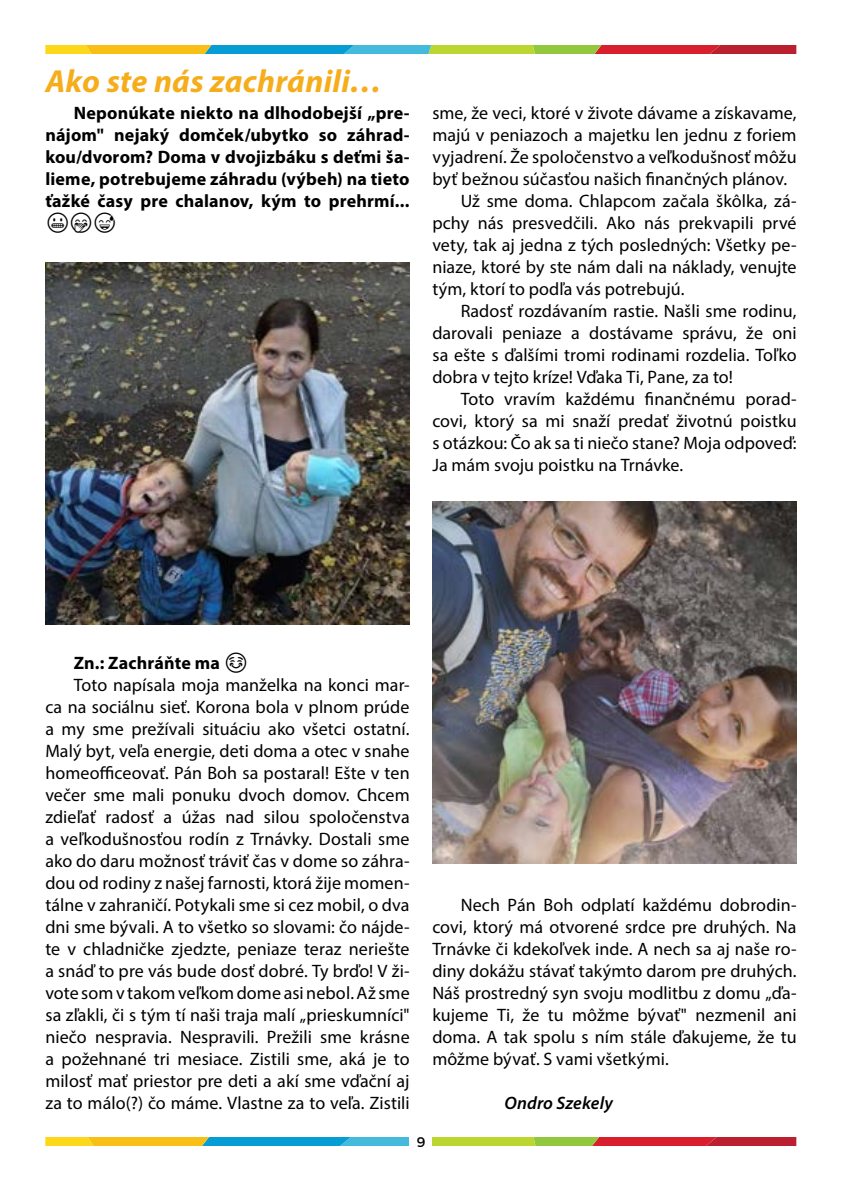
<style>
.page{position:relative;width:842px;height:1191px;background:#fff}
.page>*{position:absolute;margin:0;border:0;box-sizing:border-box;transform-origin:0 0}
.t1{font:italic 700 32px "Myriad Pro";letter-spacing:.01em;color:#f6ad1b}
.t2{font:18px/22px "Myriad Pro";letter-spacing:.005em;color:#000;text-align:justify}
.t3{font:700 18px/22px "Myriad Pro";letter-spacing:.01em;color:#000;text-align:justify}
.t4{font:italic 600 18px "Myriad Pro";letter-spacing:.01em;color:#000}
.t5{font:14px "Montserrat";color:#000}
</style>
<div class="page">
<svg style="left:45px;top:1137px;width:751px;height:8px;background:#9d925a"></svg>
<div style="left:410px;top:1128px;width:22px;height:23px;background:#fff"></div>
<svg style="left:45px;top:45px;width:751px;height:9px;background:#9a935d"></svg>
<img style="left:45px;top:262px;width:365px;height:362px">
<img style="left:432px;top:501px;width:365px;height:363px">
<h1 class="t1" style="left:45px;top:60px;width:338px">Ako ste nás zachránili…</h1>
<p class="t3" style="left:45px;top:101px;width:366px;text-indent:28px">Neponúkate niekto na dlhodobejší „pre&shy;nájom" nejaký domček/ubytko so záhrad&shy;kou/dvorom? Doma v dvojizbáku s deťmi ša&shy;lieme, potrebujeme záhradu (výbeh) na tieto ťažké časy pre chalanov, kým to prehrmí...</p>
<p class="t2" style="left:432px;top:101px;width:366px">sme, že veci, ktoré v živote dávame a získavame,</p>
<p class="t2" style="left:432px;top:123px;width:366px">majú v peniazoch a majetku len jednu z foriem</p>
<p class="t2" style="left:432px;top:145px;width:366px">vyjadrení. Že spoločenstvo a veľkodušnosť môžu</p>
<p class="t2" style="left:432px;top:167px;width:356px">byť bežnou súčasťou našich finančných plánov.</p>
<p class="t2" style="left:461px;top:189px;width:337px">Už sme doma. Chlapcom začala škôlka, zá-</p>
<p class="t2" style="left:432px;top:211px;width:366px">pchy nás presvedčili. Ako nás prekvapili prvé</p>
<p class="t2" style="left:432px;top:233px;width:366px">vety, tak aj jedna z tých posledných: Všetky pe-</p>
<p class="t2" style="left:432px;top:255px;width:366px">niaze, ktoré by ste nám dali na náklady, venujte</p>
<p class="t2" style="left:432px;top:277px;width:254px">tým, ktorí to podľa vás potrebujú.</p>
<p class="t2" style="left:461px;top:299px;width:337px">Radosť rozdávaním rastie. Našli sme rodinu,</p>
<p class="t2" style="left:432px;top:321px;width:366px">darovali peniaze a dostávame správu, že oni</p>
<p class="t2" style="left:432px;top:343px;width:366px">sa ešte s ďalšími tromi rodinami rozdelia. Toľko</p>
<p class="t2" style="left:432px;top:365px;width:302px">dobra v tejto kríze! Vďaka Ti, Pane, za to!</p>
<p class="t2" style="left:461px;top:387px;width:337px">Toto vravím každému finančnému porad-</p>
<p class="t2" style="left:432px;top:409px;width:366px">covi, ktorý sa mi snaží predať životnú poistku</p>
<p class="t2" style="left:432px;top:431px;width:366px">s otázkou: Čo ak sa ti niečo stane? Moja odpoveď:</p>
<p class="t2" style="left:432px;top:453px;width:252px">Ja mám svoju poistku na Trnávke.</p>
<p class="t3" style="left:74px;top:651px;width:176px">Zn.: Zachráňte ma ☺</p>
<p class="t2" style="left:74px;top:673px;width:337px">Toto napísala moja manželka na konci mar-</p>
<p class="t2" style="left:45px;top:695px;width:366px">ca na sociálnu sieť. Korona bola v plnom prúde</p>
<p class="t2" style="left:45px;top:717px;width:366px">a my sme prežívali situáciu ako všetci ostatní.</p>
<p class="t2" style="left:45px;top:739px;width:366px">Malý byt, veľa energie, deti doma a otec v snahe</p>
<p class="t2" style="left:45px;top:761px;width:366px">homeofficeovať. Pán Boh sa postaral! Ešte v ten</p>
<p class="t2" style="left:45px;top:783px;width:366px">večer sme mali ponuku dvoch domov. Chcem</p>
<p class="t2" style="left:45px;top:805px;width:366px">zdieľať radosť a úžas nad silou spoločenstva</p>
<p class="t2" style="left:45px;top:827px;width:366px">a veľkodušnosťou rodín z Trnávky. Dostali sme</p>
<p class="t2" style="left:45px;top:849px;width:366px">ako do daru možnosť tráviť čas v dome so záhra-</p>
<p class="t2" style="left:45px;top:871px;width:366px">dou od rodiny z našej farnosti, ktorá žije momen-</p>
<p class="t2" style="left:45px;top:893px;width:366px">tálne v zahraničí. Potykali sme si cez mobil, o dva</p>
<p class="t2" style="left:45px;top:915px;width:366px">dni sme bývali. A to všetko so slovami: čo nájde-</p>
<p class="t2" style="left:45px;top:937px;width:366px">te v chladničke zjedzte, peniaze teraz neriešte</p>
<p class="t2" style="left:45px;top:959px;width:366px">a snáď to pre vás bude dosť dobré. Ty brďo! V ži-</p>
<p class="t2" style="left:45px;top:981px;width:366px">vote som v takom veľkom dome asi nebol. Až sme</p>
<p class="t2" style="left:45px;top:1003px;width:366px">sa zľakli, či s tým tí naši traja malí „prieskumníci"</p>
<p class="t2" style="left:45px;top:1025px;width:366px">niečo nespravia. Nespravili. Prežili sme krásne</p>
<p class="t2" style="left:45px;top:1047px;width:366px">a požehnané tri mesiace. Zistili sme, aká je to</p>
<p class="t2" style="left:45px;top:1069px;width:366px">milosť mať priestor pre deti a akí sme vďační aj</p>
<p class="t2" style="left:45px;top:1091px;width:366px">za to málo(?) čo máme. Vlastne za to veľa. Zistili</p>
<p class="t2" style="left:432px;top:893px;width:366px;text-indent:28px">Nech Pán Boh odplatí každému dobrodin&shy;covi, ktorý má otvorené srdce pre druhých. Na Trnávke či kdekoľvek inde. A nech sa aj naše ro&shy;diny dokážu stávať takýmto darom pre druhých.<br>Náš prostredný syn svoju modlitbu z domu „ďa&shy;kujeme Ti, že tu môžme bývať" nezmenil ani doma. A tak spolu s ním stále ďakujeme, že tu môžme bývať. S vami všetkými.</p>
<p class="t4" style="left:504px;top:1091px;width:110px">Ondro Szekely</p>
<p class="t5" style="left:417px;top:1133px;width:10px">9</p>
</div>
